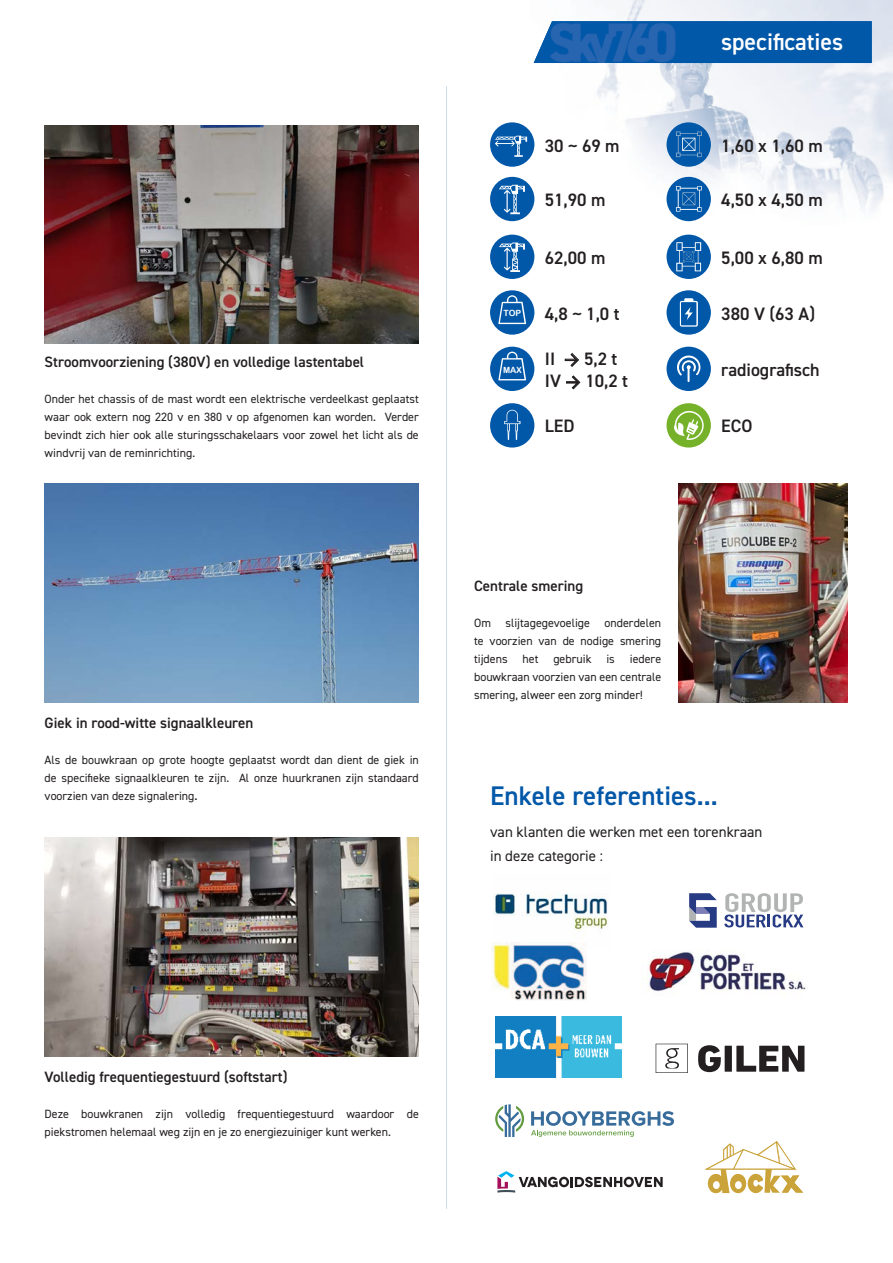
<style>
.page{position:relative;width:893px;height:1263px;background:#fff}
.page>*{position:absolute;margin:0;border:0;box-sizing:border-box;transform-origin:0 0}
.t1{font:600 27px "DIN2014";color:#0157a8}
.t2{font:600 24px "DIN2014";color:#fff}
.t3{font:600 18px "DIN2014";color:#231f20}
.t4{font:600 15px "DIN2014";color:#231f20}
.t5{font:15px/24px "DIN2014";color:#231f20}
.t6{font:12px/18px "DIN2014";color:#231f20;text-align:justify}
.t7{font:8.55px "Arial Rounded MT Bold";color:#fff}
.s1{font-size:13.5px}
</style>
<div class="page">
<img style="left:506px;top:0;width:387px;height:237px">
<img style="left:534px;top:21px;width:338px;height:42px">
<img style="left:493px;top:893px;width:115px;height:38px">
<svg style="left:497px;top:1171px;width:166px;height:21px"></svg>
<img style="left:491px;top:942px;width:96px;height:59px">
<img style="left:644px;top:926px;width:162px;height:67px">
<img style="left:495px;top:1017px;width:126px;height:60px">
<svg style="left:656px;top:1044px;width:32px;height:29px"></svg>
<svg style="left:698px;top:1045px;width:106px;height:27px"></svg>
<svg style="left:495px;top:1104px;width:29px;height:33px"></svg>
<svg style="left:531px;top:1111px;width:143px;height:26px"></svg>
<svg style="left:705px;top:1141px;width:98px;height:53px"></svg>
<svg style="left:724px;top:893px;width:79px;height:34px"></svg>
<svg style="left:689px;top:893px;width:28px;height:35px"></svg>
<hr style="left:446px;top:86px;width:1px;height:1123px;background:#0157a8">
<img style="left:679px;top:484px;width:168px;height:218px">
<img style="left:45px;top:125px;width:374px;height:219px">
<img style="left:45px;top:838px;width:374px;height:218px">
<img style="left:45px;top:484px;width:374px;height:218px">
<div style="left:490px;top:122px;width:44px;height:45px;background:#0157a8;border-radius:50%"></div>
<svg style="left:495px;top:136px;width:32px;height:21px"></svg>
<div style="left:490px;top:177px;width:44px;height:44px;background:#0157a8;border-radius:50%"></div>
<svg style="left:499px;top:185px;width:26px;height:29px"></svg>
<div style="left:490px;top:235px;width:44px;height:44px;background:#0157a8;border-radius:50%"></div>
<svg style="left:499px;top:243px;width:26px;height:29px"></svg>
<div style="left:490px;top:290px;width:44px;height:45px;background:#0157a8;border-radius:50%"></div>
<svg style="left:498px;top:295px;width:28px;height:29px"></svg>
<div style="left:490px;top:347px;width:44px;height:44px;background:#0157a8;border-radius:50%"></div>
<svg style="left:498px;top:352px;width:28px;height:28px"></svg>
<div style="left:490px;top:403px;width:44px;height:44px;background:#0157a8;border-radius:50%"></div>
<svg style="left:504px;top:410px;width:16px;height:30px"></svg>
<div style="left:666px;top:177px;width:45px;height:44px;background:#0157a8;border-radius:50%"></div>
<svg style="left:676px;top:186px;width:26px;height:26px"></svg>
<div style="left:666px;top:235px;width:45px;height:44px;background:#0157a8;border-radius:50%"></div>
<svg style="left:676px;top:242px;width:25px;height:29px"></svg>
<div style="left:666px;top:290px;width:45px;height:45px;background:#0157a8;border-radius:50%"></div>
<svg style="left:680px;top:298px;width:18px;height:29px"></svg>
<div style="left:666px;top:347px;width:45px;height:44px;background:#0157a8;border-radius:50%"></div>
<svg style="left:677px;top:355px;width:23px;height:27px"></svg>
<div style="left:666px;top:403px;width:45px;height:44px;background:#75b229;border-radius:50%"></div>
<svg style="left:674px;top:411px;width:30px;height:29px"></svg>
<div style="left:666px;top:122px;width:45px;height:45px;background:#0157a8;border-radius:50%"></div>
<svg style="left:676px;top:132px;width:26px;height:25px"></svg>
<p class="t4" style="left:45px;top:355px;width:321px">Stroomvoorziening (380V) en volledige lastentabel</p>
<p class="t6" style="left:45px;top:391px;width:376px">Onder het chassis of de mast wordt een elektrische verdeelkast geplaatst waar ook extern nog 220 v en 380 v op afgenomen kan worden. Verder bevindt zich hier ook alle sturingsschakelaars voor zowel het licht als de windvrij van de reminrichting.</p>
<p class="t4" style="left:45px;top:716px;width:210px">Giek in rood-witte signaalkleuren</p>
<p class="t6" style="left:45px;top:752px;width:376px">Als de bouwkraan op grote hoogte geplaatst wordt dan dient de giek in de specifieke signaalkleuren te zijn. Al onze huurkranen zijn standaard voorzien van deze signalering<span class="s1">.</span></p>
<h2 class="t2" style="left:721px;top:30px;width:124px">specificaties</h2>
<p class="t7" style="left:503px;top:308px;width:19px">TOP</p>
<p class="t7" style="left:503px;top:365px;width:20px">MAX</p>
<h3 class="t3" style="left:545px;top:137px;width:76px">30 ~ 69 m</h3>
<h3 class="t3" style="left:721px;top:137px;width:103px">1,60 x 1,60 m</h3>
<h3 class="t3" style="left:721px;top:191px;width:103px">4,50 x 4,50 m</h3>
<h3 class="t3" style="left:545px;top:191px;width:62px">51,90 m</h3>
<h3 class="t3" style="left:545px;top:249px;width:62px">62,00 m</h3>
<h3 class="t3" style="left:545px;top:305px;width:76px">4,8 ~ 1,0 t</h3>
<h3 class="t3" style="left:545px;top:350px;width:74px">II → 5,2 t</h3>
<h3 class="t3" style="left:545px;top:372px;width:85px">IV → 10,2 t</h3>
<h3 class="t3" style="left:545px;top:418px;width:31px">LED</h3>
<h3 class="t3" style="left:721px;top:249px;width:103px">5,00 x 6,80 m</h3>
<h3 class="t3" style="left:721px;top:305px;width:95px">380 V (63 A)</h3>
<h3 class="t3" style="left:721px;top:361px;width:100px">radiografisch</h3>
<h3 class="t3" style="left:721px;top:418px;width:33px">ECO</h3>
<p class="t4" style="left:474px;top:579px;width:111px">Centrale smering</p>
<p class="t6" style="left:474px;top:615px;width:189px">Om slijtagegevoelige onderdelen te voorzien van de nodige smering tijdens het gebruik is iedere bouwkraan voorzien van een centrale smering, alweer een zorg minder!</p>
<h1 class="t1" style="left:490px;top:783px;width:229px">Enkele referenties...</h1>
<p class="t5" style="left:490px;top:821px;width:274px">van klanten die werken met een torenkraan in deze categorie :</p>
<p class="t4" style="left:45px;top:1070px;width:244px">Volledig frequentiegestuurd (softstart)</p>
<p class="t6" style="left:45px;top:1106px;width:376px">Deze bouwkranen zijn volledig frequentiegestuurd waardoor de piekstromen helemaal weg zijn en je zo energiezuiniger kunt werken.</p>
</div>
